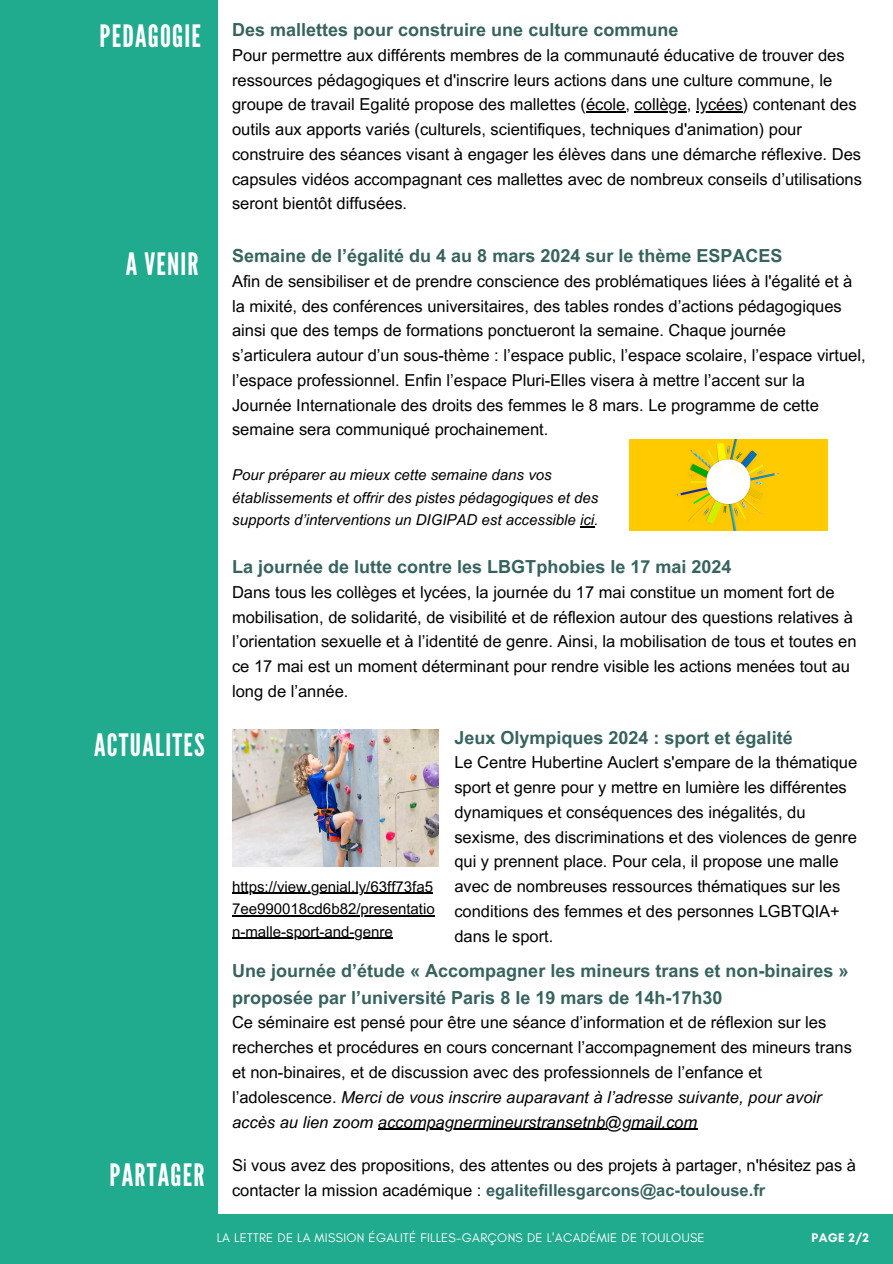
<style>
.page{position:relative;width:893px;height:1264px;background:#fff}
.page>*{position:absolute;margin:0;border:0;box-sizing:border-box;transform-origin:0 0}
.t1{font:30.75px "League Gothic";letter-spacing:.04em;color:#fff}
.t2{font:700 18px/27px "Arial MT Pro";color:#37635f}
.t3{font:16.5px/24.8px "Arial MT Pro";color:#000}
.t4{font:italic 15px/22.5px "Arial MT Pro";color:#000}
.t5{font:15px/22.5px "Arial MT Pro";color:#000;text-align:justify}
.t6{font:12.75px "Glacial Indifference";letter-spacing:.025em;color:#fff}
.t7{font:700 12.75px "Glacial Indifference";color:#fff}
.s1{font-style:italic}
.s2{font-weight:700;color:#37635f}
</style>
<div class="page">
<div style="left:214px;top:1213px;width:678px;height:50px;background:#21ab8e"></div>
<div style="left:0;top:0;width:217px;height:1263px;background:#21ab8e"></div>
<img style="left:629px;top:439px;width:198px;height:92px">
<img style="left:232px;top:729px;width:206px;height:137px">
<hr style="left:586px;top:111px;width:39px;height:2px;background:#000">
<hr style="left:634px;top:111px;width:52px;height:2px;background:#000">
<hr style="left:696px;top:111px;width:46px;height:2px;background:#000">
<svg style="left:580px;top:526px;width:14px;height:1px"></svg>
<hr style="left:378px;top:1128px;width:319px;height:1px;background:#000">
<hr style="left:232px;top:892px;width:201px;height:2px;background:#000">
<hr style="left:232px;top:915px;width:202px;height:1px;background:#000">
<hr style="left:232px;top:937px;width:161px;height:2px;background:#000">
<p class="t1" style="left:100px;top:18px;width:103px">PEDAGOGIE</p>
<h2 class="t1" style="left:126px;top:246px;width:74px">A VENIR</h2>
<h2 class="t1" style="left:94px;top:727px;width:112px">ACTUALITES</h2>
<h1 class="t2" style="left:232px;top:18px;width:448px">Des mallettes pour construire une culture commune</h1>
<h1 class="t3" style="left:232px;top:45px;width:626px">Pour permettre aux différents membres de la communauté éducative de trouver des ressources pédagogiques et d'inscrire leurs actions dans une culture commune, le groupe de travail Egalité propose des mallettes (école, collège, lycées) contenant des</h1>
<h2 class="t3" style="left:232px;top:119px;width:631px">outils aux apports variés (culturels, scientifiques, techniques d'animation) pour construire des séances visant à engager les élèves dans une démarche réflexive. Des capsules vidéos accompagnant ces mallettes avec de nombreux conseils d’utilisations seront bientôt diffusées.</h2>
<h2 class="t2" style="left:232px;top:244px;width:552px">Semaine de l’égalité du 4 au 8 mars 2024 sur le thème ESPACES</h2>
<h2 class="t3" style="left:232px;top:271px;width:635px">Afin de sensibiliser et de prendre conscience des problématiques liées à l'égalité et à la mixité, des conférences universitaires, des tables rondes d’actions pédagogiques ainsi que des temps de formations ponctueront la semaine. Chaque journée s’articulera autour d’un sous-thème : l’espace public, l’espace scolaire, l’espace virtuel, l’espace professionnel. Enfin l’espace Pluri-Elles visera à mettre l’accent sur la Journée Internationale des droits des femmes le 8 mars. Le programme de cette semaine sera communiqué prochainement.</h2>
<p class="t4" style="left:232px;top:465px;width:367px">Pour préparer au mieux cette semaine dans vos établissements et offrir des pistes pédagogiques et des supports d’interventions un DIGIPAD est accessible ici.</p>
<h2 class="t2" style="left:232px;top:555px;width:501px">La journée de lutte contre les LBGTphobies le 17 mai 2024</h2>
<h2 class="t3" style="left:232px;top:581px;width:626px">Dans tous les collèges et lycées, la journée du 17 mai constitue un moment fort de mobilisation, de solidarité, de visibilité et de réflexion autour des questions relatives à l’orientation sexuelle et à l’identité de genre. Ainsi, la mobilisation de tous et toutes en ce 17 mai est un moment déterminant pour rendre visible les actions menées tout au long de l’année.</h2>
<h2 class="t2" style="left:454px;top:726px;width:340px">Jeux Olympiques 2024 : sport et égalité</h2>
<h2 class="t3" style="left:454px;top:752px;width:404px">Le Centre Hubertine Auclert s'empare de la thématique sport et genre pour y mettre en lumière les différentes dynamiques et conséquences des inégalités, du sexisme, des discriminations et des violences de genre qui y prennent place. Pour cela, il propose une malle avec de nombreuses ressources thématiques sur les conditions des femmes et des personnes LGBTQIA+ dans le sport.</h2>
<h3 class="t5" style="left:232px;top:877px;width:204px">https://view.genial.ly/63ff73fa5<br>7ee990018cd6b82/presentatio n-malle-sport-and-genre</h3>
<h2 class="t2" style="left:232px;top:959px;width:618px">Une journée d’étude « Accompagner les mineurs trans et non-binaires » proposée par l’université Paris 8 le 19 mars de 14h-17h30</h2>
<h2 class="t3" style="left:232px;top:1012px;width:621px">Ce séminaire est pensé pour être une séance d’information et de réflexion sur les recherches et procédures en cours concernant l’accompagnement des mineurs trans et non-binaires, et de discussion avec des professionnels de l’enfance et l’adolescence. <span class="s1">Merci de vous inscrire auparavant à l’adresse suivante, pour avoir accès au lien zoom accompagnermineurstransetnb@gmail.com</span></h2>
<h1 class="t1" style="left:110px;top:1157px;width:97px">PARTAGER</h1>
<p class="t3" style="left:232px;top:1154px;width:625px">Si vous avez des propositions, des attentes ou des projets à partager, n'hésitez pas à contacter la mission académique : <span class="s2">egalitefillesgarcons@ac-toulouse.fr</span></p>
<h1 class="t6" style="left:217px;top:1230px;width:489px">LA LETTRE DE LA MISSION ÉGALITÉ FILLES-GARÇONS DE L'ACADÉMIE DE TOULOUSE</h1>
<h1 class="t7" style="left:811px;top:1230px;width:59px">PAGE 2/2</h1>
</div>
